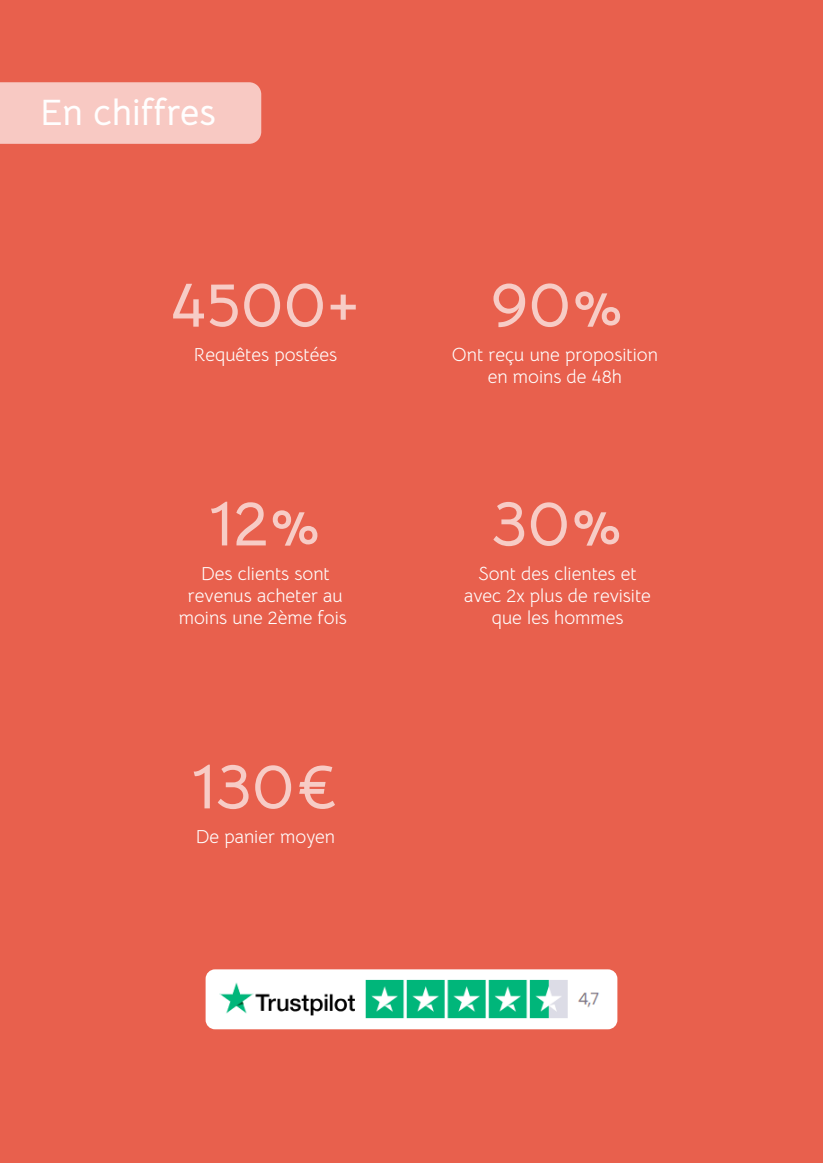
<style>
.page{position:relative;width:823px;height:1163px;background:#fff}
.page>*{position:absolute;margin:0;border:0;box-sizing:border-box;transform-origin:0 0}
.t1{font:700 65.44px "Bellota Text";color:#f7ccc6}
.t2{font:700 36.88px "Bellota Text";color:#fffefe}
.t3{font:18.75px/22px "Bellota Text";color:#fffefe;text-align:center}
</style>
<div class="page">
<div style="left:0;top:0;width:822px;height:1162px;background:#e8604d"></div>
<img style="left:205px;top:969px;width:412px;height:60px;border-radius:9px">
<div style="left:0;top:82px;width:261px;height:62px;background:#f8c9c3"></div>
<h1 class="t2" style="left:40px;top:90px;width:177px">En chiffres</h1>
<p class="t1" style="left:171px;top:263px;width:191px">4500+</p>
<h1 class="t3" style="left:194px;top:343px;width:145px">Requêtes postées</h1>
<p class="t1" style="left:209px;top:482px;width:114px">12%</p>
<p class="t3" style="left:179px;top:562px;width:169px">Des clients sont revenus acheter au moins une 2ème fois</p>
<p class="t1" style="left:192px;top:745px;width:149px">130€</p>
<p class="t3" style="left:196px;top:825px;width:141px">De panier moyen</p>
<h1 class="t1" style="left:490px;top:263px;width:135px">90%</h1>
<p class="t3" style="left:451px;top:343px;width:208px">Ont reçu une proposition</p>
<h1 class="t3" style="left:487px;top:365px;width:136px">en moins de 48h</h1>
<h1 class="t1" style="left:491px;top:482px;width:133px">30%</h1>
<p class="t3" style="left:464px;top:562px;width:188px">Sont des clientes et avec 2x plus de revisite que les hommes</p>
</div>
